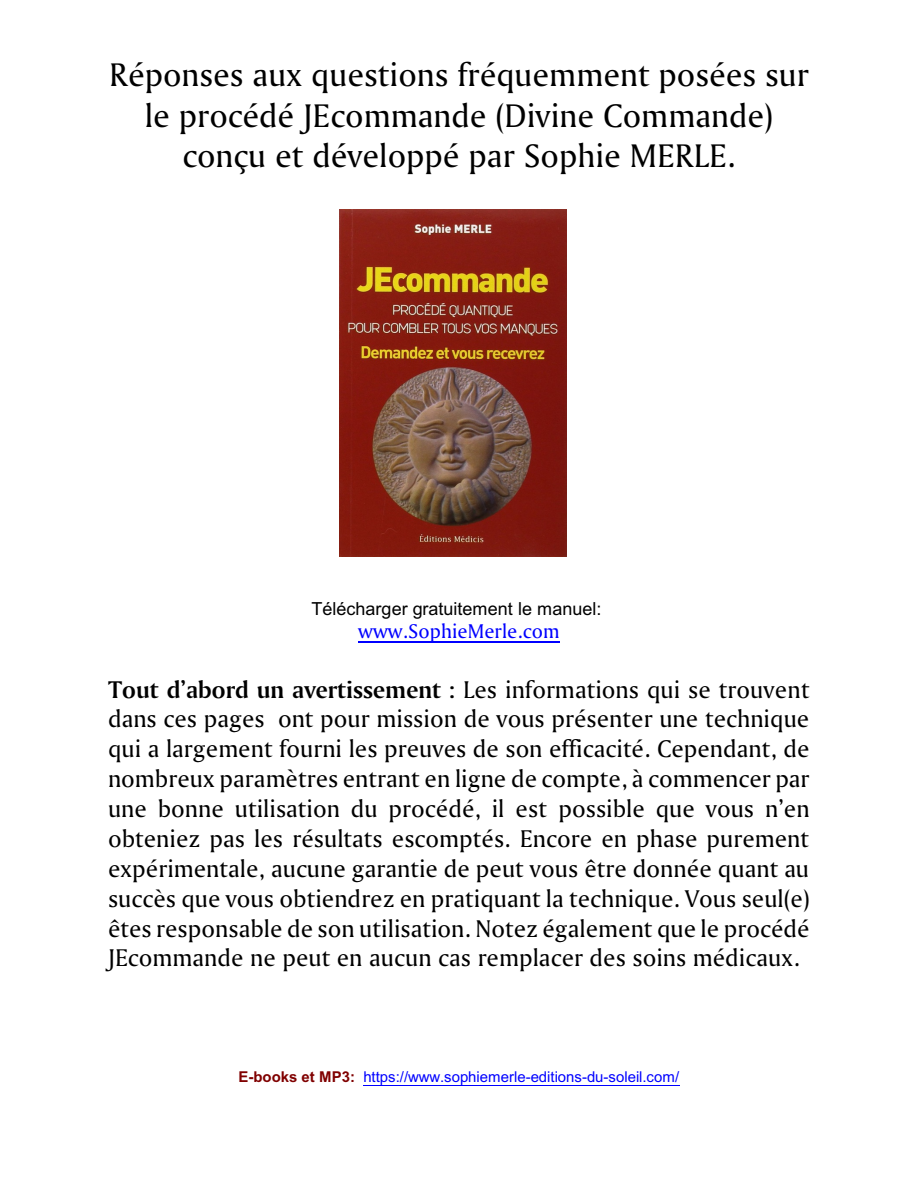
<style>
.page{position:relative;width:918px;height:1188px;background:#fff}
.page>*{position:absolute;margin:0;border:0;box-sizing:border-box;transform-origin:0 0}
.t1{font:34.5px/40.5px "Amerigo BT Roman A";color:#000;text-align:center}
.t2{font:25.5px/29.8px "Amerigo BT Roman A";letter-spacing:.005em;color:#000;text-align:justify}
.t3{font:21px "Amerigo BT Roman A";color:#00f}
.t4{font:18px "Arial";color:#000}
.t5{font:15px "Arial";color:#00f}
.s1{font-family:"Amerigo BT Roman A,Bold"}
.s2{font-weight:700;color:#800000}
</style>
<div class="page">
<img style="left:339px;top:209px;width:227px;height:348px">
<hr style="left:358px;top:641px;width:202px;height:1px;background:#00f">
<hr style="left:363px;top:1085px;width:317px;height:1px;background:#00f">
<h1 class="t1" style="left:109px;top:57px;width:701px">Réponses aux questions fréquemment posées sur le procédé JEcommande (Divine Commande) conçu et développé par Sophie MERLE.</h1>
<p class="t4" style="left:311px;top:601px;width:292px">Télécharger gratuitement le manuel:</p>
<p class="t3" style="left:358px;top:622px;width:203px">www.SophieMerle.com</p>
<p class="t2" style="left:108px;top:676px;width:703px"><span class="s1">Tout d’abord un avertissement :</span> Les informations qui se trouvent dans ces pages ont pour mission de vous présenter une technique qui a largement fourni les preuves de son efficacité. Cependant, de nombreux paramètres entrant en ligne de compte, à commencer par une bonne utilisation du procédé, il est possible que vous n’en obteniez pas les résultats escomptés. Encore en phase purement expérimentale, aucune garantie de peut vous être donnée quant au succès que vous obtiendrez en pratiquant la technique. Vous seul(e) êtes responsable de son utilisation. Notez également que le procédé JEcommande ne peut en aucun cas remplacer des soins médicaux.</p>
<p class="t5" style="left:238px;top:1071px;width:442px"><span class="s2">E-books et MP3:</span> https://www.sophiemerle-editions-du-soleil.com/</p>
</div>
